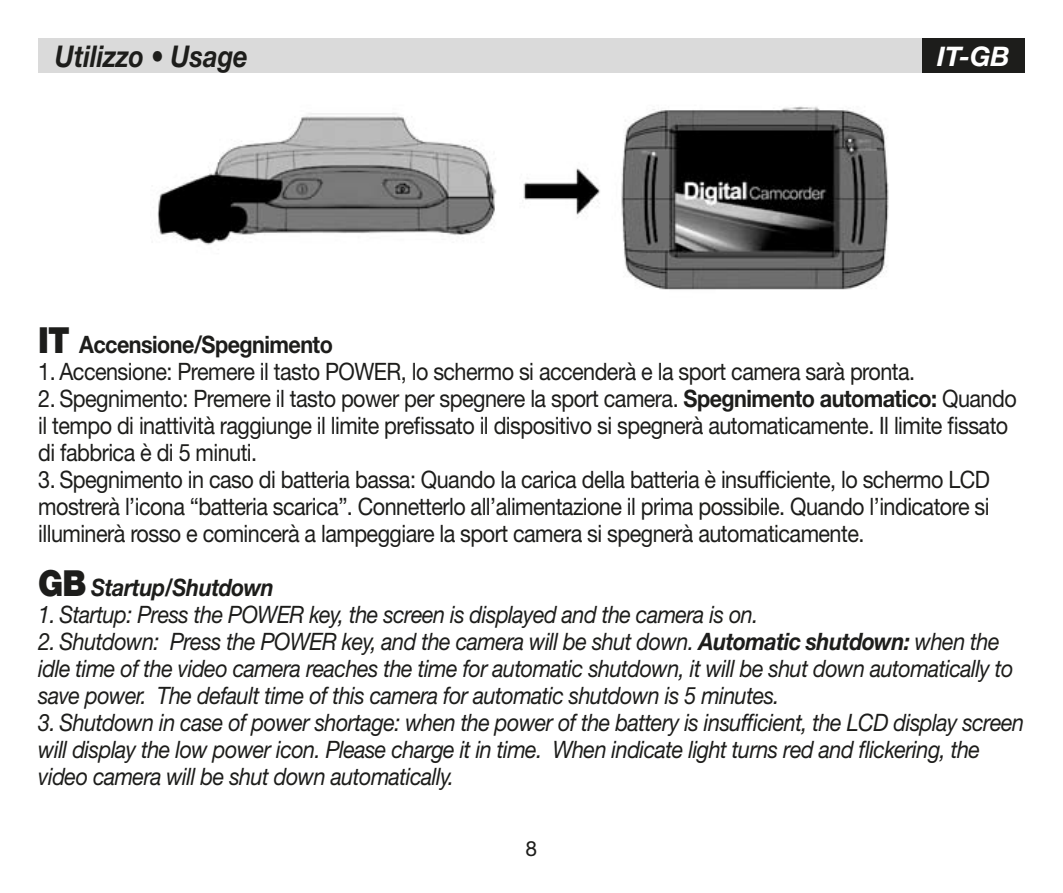
<style>
.page{position:relative;width:1063px;height:893px;background:#fff}
.page>*{position:absolute;margin:0;border:0;box-sizing:border-box;transform-origin:0 0}
.t1{font:italic 700 30px "Helvetica Neue";color:#1d1d1b;scale:.85 1}
.t2{font:italic 700 27px "Helvetica Neue";color:#fff}
.t3{font:24px/27px "Helvetica Neue";letter-spacing:-.025em;color:#1d1d1b;scale:.9 1}
.t4{font:italic 24px/27px "Helvetica Neue";letter-spacing:-.025em;color:#1d1d1b;scale:.9 1}
.t5{font:700 24px "Helvetica Neue";letter-spacing:-.025em;color:#1d1d1b;scale:.9 1}
.t6{font:italic 700 24px "Helvetica Neue";letter-spacing:-.025em;color:#1d1d1b;scale:.9 1}
.t7{font:21px "Helvetica Neue";color:#1d1d1b}
.s1{font-weight:900;font-size:36px}
.s2{font-weight:700}
.s3{font-weight:900;font-style:normal;font-size:36px}
</style>
<div class="page">
<div style="left:38px;top:38px;width:987px;height:34px;background:#dadada"></div>
<div style="left:923px;top:38px;width:102px;height:34px;background:#1d1d1b"></div>
<img style="left:157px;top:106px;width:732px;height:184px">
<p class="t1" style="left:55px;top:38px;width:228px">Utilizzo • Usage</p>
<p class="t2" style="left:937px;top:40px;width:74px">IT-GB</p>
<p class="t5" style="left:38px;top:330px;width:329px"><span class="s1">IT</span> Accensione/Spegnimento</p>
<p class="t3" style="left:38px;top:358px;width:976px">1. Accensione: Premere il tasto POWER, lo schermo si accenderà e la sport camera sarà pronta.</p>
<p class="t3" style="left:38px;top:385px;width:1089px">2. Spegnimento: Premere il tasto power per spegnere la sport camera. <span class="s2">Spegnimento automatico:</span> Quando il tempo di inattività raggiunge il limite prefissato il dispositivo si spegnerà automaticamente. Il limite fissato di fabbrica è di 5 minuti.</p>
<p class="t3" style="left:38px;top:466px;width:1059px;text-align:justify">3. Spegnimento in caso di batteria bassa: Quando la carica della batteria è insufficiente, lo schermo LCD mostrerà l’icona “batteria scarica”. Connetterlo all’alimentazione il prima possibile. Quando l’indicatore si illuminerà rosso e comincerà a lampeggiare la sport camera si spegnerà automaticamente.</p>
<p class="t6" style="left:38px;top:573px;width:263px"><span class="s3">GB</span> Startup/Shutdown</p>
<p class="t4" style="left:38px;top:601px;width:802px">1. Startup: Press the POWER key, the screen is displayed and the camera is on.</p>
<p class="t4" style="left:38px;top:628px;width:1085px">2. Shutdown: Press the POWER key, and the camera will be shut down. <span class="s2">Automatic shutdown:</span> when the idle time of the video camera reaches the time for automatic shutdown, it will be shut down automatically to save power. The default time of this camera for automatic shutdown is 5 minutes.</p>
<p class="t4" style="left:38px;top:709px;width:1097px">3. Shutdown in case of power shortage: when the power of the battery is insufficient, the LCD display screen will display the low power icon. Please charge it in time. When indicate light turns red and flickering, the video camera will be shut down automatically.</p>
<p class="t7" style="left:526px;top:836px;width:13px">8</p>
</div>
